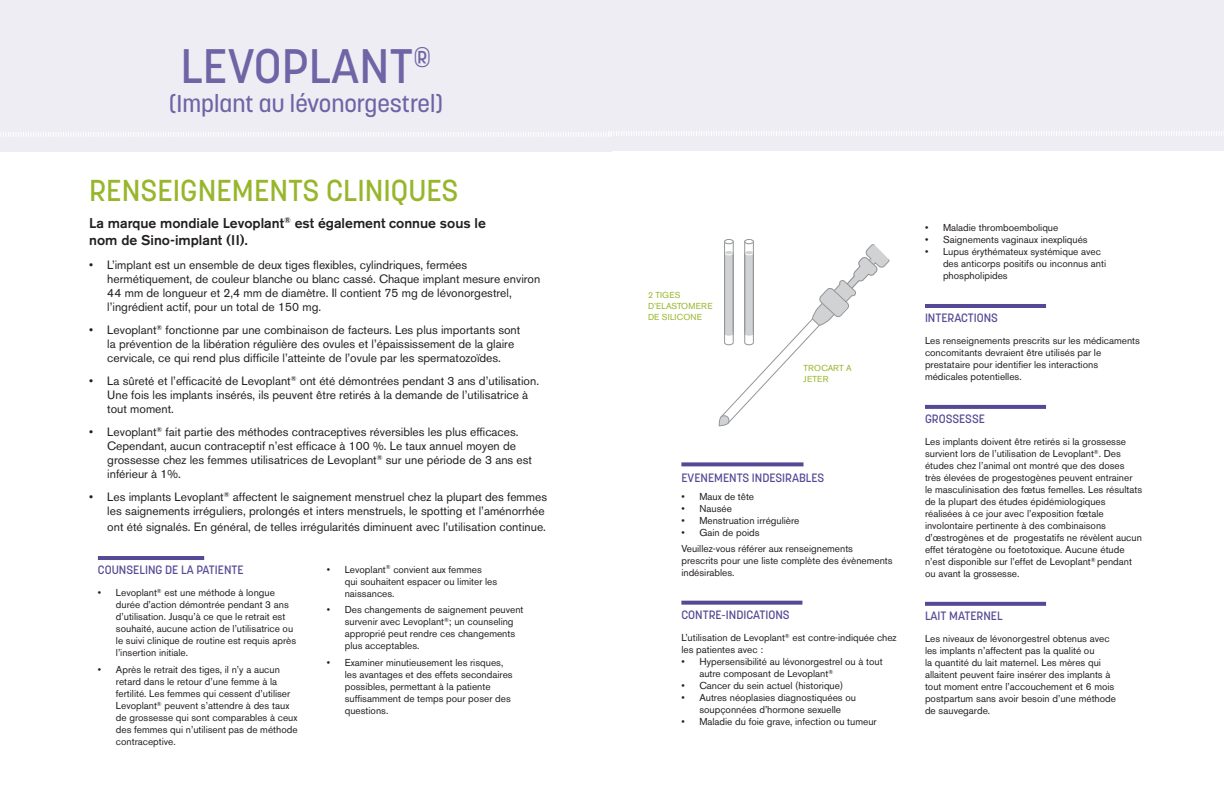
<style>
.page{position:relative;width:1224px;height:792px;background:#fff}
.page>*{position:absolute;margin:0;border:0;box-sizing:border-box;transform-origin:0 0}
.t1{font:500 48px "Korolev";color:#6f64a5}
.t2{font:500 30px "Korolev";color:#98b62c}
.t3{font:500 24px "Korolev";color:#6f64a5}
.t4{font:500 14px/17px "Akzidenz Grotesk BE";color:#231f20}
.t5{font:12px/14px "Akzidenz Grotesk BE";color:#231f20}
.heading{font:500 12px "Korolev";color:#544994}
.t6{font:10px/12px "Akzidenz Grotesk BE";color:#231f20}
.t7{font:8.6px/11px "Akzidenz Grotesk BE";letter-spacing:.02em;color:#98b62c}
.t8{font:8.6px/11px "Akzidenz Grotesk BE";color:#98b62c}
</style>
<div class="page">
<svg style="left:681px;top:601px;width:121px;height:4px"></svg>
<hr style="left:925px;top:304px;width:121px;height:4px;background:#544994">
<svg style="left:925px;top:405px;width:121px;height:4px"></svg>
<svg style="left:925px;top:602px;width:121px;height:4px"></svg>
<div style="left:724px;top:239px;width:10px;height:5px;border:1px solid #939598;border-radius:50%"></div>
<div style="left:744px;top:239px;width:10px;height:5px;border:1px solid #939598;border-radius:50%"></div>
<svg style="left:718px;top:240px;width:172px;height:186px"></svg>
<div style="left:0;top:0;width:612px;height:152px;background:#eeedf4"></div>
<div style="left:612px;top:0;width:612px;height:150px;background:#eeedf4"></div>
<svg style="left:3px;top:131px;width:1219px;height:6px"></svg>
<hr style="left:98px;top:556px;width:106px;height:4px;background:#544994">
<svg style="left:681px;top:462px;width:123px;height:4px"></svg>
<p class="t1" style="left:180px;top:36px;width:253px">LEVOPLANT<sup>®</sup></p>
<p class="t3" style="left:169px;top:88px;width:275px">(Implant au lévonorgestrel)</p>
<p class="t2" style="left:89px;top:172px;width:371px">RENSEIGNEMENTS CLINIQUES</p>
<p class="t4" style="left:89px;top:214px;width:398px">La marque mondiale Levoplant<sup>®</sup> est également connue sous le nom de Sino-implant (II).</p>
<p class="t5" style="left:107px;top:258px;width:435px;text-indent:-18px">• L’implant est un ensemble de deux tiges flexibles, cylindriques, fermées hermétiquement, de couleur blanche ou blanc cassé. Chaque implant mesure environ 44 mm de longueur et 2,4 mm de diamètre. Il contient 75 mg de lévonorgestrel, l’ingrédient actif, pour un total de 150 mg.</p>
<p class="t5" style="left:107px;top:323px;width:415px;text-indent:-18px">• Levoplant<sup>®</sup> fonctionne par une combinaison de facteurs. Les plus importants sont la prévention de la libération régulière des ovules et l’épaississement de la glaire cervicale, ce qui rend plus difficile l’atteinte de l’ovule par les spermatozoïdes.</p>
<p class="t5" style="left:107px;top:374px;width:433px;text-indent:-18px">• La sûreté et l’efficacité de Levoplant<sup>®</sup> ont été démontrées pendant 3 ans d’utilisation.<br>Une fois les implants insérés, ils peuvent être retirés à la demande de l’utilisatrice à tout moment.</p>
<p class="t5" style="left:107px;top:425px;width:426px;text-indent:-18px">• Levoplant<sup>®</sup> fait partie des méthodes contraceptives réversibles les plus efficaces.<br>Cependant, aucun contraceptif n’est efficace à 100 %. Le taux annuel moyen de grossesse chez les femmes utilisatrices de Levoplant<sup>®</sup> sur une période de 3 ans est inférieur à 1%.</p>
<p class="t5" style="left:89px;top:490px;width:459px;text-align:right">• Les implants Levoplant<sup>®</sup> affectent le saignement menstruel chez la plupart des femmes les saignements irréguliers, prolongés et inters menstruels, le spotting et l’aménorrhée</p>
<p class="t5" style="left:107px;top:520px;width:440px">ont été signalés. En général, de telles irrégularités diminuent avec l’utilisation continue.</p>
<p class="heading" style="left:98px;top:562px;width:147px">COUNSELING DE LA PATIENTE</p>
<p class="t6" style="left:116px;top:587px;width:182px;text-indent:-18px">• Levoplant<sup>®</sup> est une méthode à longue durée d’action démontrée pendant 3 ans d’utilisation. Jusqu’à ce que le retrait est souhaité, aucune action de l’utilisatrice ou le suivi clinique de routine est requis après l’insertion initiale.</p>
<p class="t6" style="left:116px;top:663px;width:183px;text-indent:-18px">• Après le retrait des tiges, il n’y a aucun retard dans le retour d’une femme à la fertilité. Les femmes qui cessent d’utiliser Levoplant<sup>®</sup> peuvent s’attendre à des taux de grossesse qui sont comparables à ceux des femmes qui n’utilisent pas de méthode contraceptive.</p>
<p class="t6" style="left:345px;top:563px;width:154px;text-indent:-18px">• Levoplant<sup>®</sup> convient aux femmes qui souhaitent espacer ou limiter les naissances.</p>
<p class="t6" style="left:345px;top:604px;width:180px;text-indent:-18px">• Des changements de saignement peuvent survenir avec Levoplant<sup>®</sup>; un counseling approprié peut rendre ces changements plus acceptables.</p>
<p class="t6" style="left:345px;top:656px;width:169px;text-indent:-18px">• Examiner minutieusement les risques, les avantages et des effets secondaires possibles, permettant à la patiente suffisamment de temps pour poser des questions.</p>
<p class="t7" style="left:648px;top:290px;width:66px">2 TIGES<br>D’ELASTOMERE<br>DE SILICONE</p>
<p class="t8" style="left:804px;top:362px;width:49px">TROCART A<br>JETER</p>
<p class="heading" style="left:681px;top:470px;width:144px">EVENEMENTS INDESIRABLES</p>
<p class="t6" style="left:681px;top:490px;width:74px">• Maux de tête</p>
<p class="t6" style="left:681px;top:502px;width:52px">• Nausée</p>
<p class="t6" style="left:681px;top:514px;width:120px">• Menstruation irrégulière</p>
<p class="t6" style="left:681px;top:526px;width:80px">• Gain de poids</p>
<p class="t6" style="left:681px;top:543px;width:213px">Veuillez-vous référer aux renseignements<br>prescrits pour une liste complète des évènements indésirables.</p>
<p class="heading" style="left:681px;top:607px;width:110px">CONTRE-INDICATIONS</p>
<p class="t6" style="left:681px;top:632px;width:217px">L’utilisation de Levoplant<sup>®</sup> est contre-indiquée chez les patientes avec :</p>
<p class="t6" style="left:699px;top:656px;width:185px;text-indent:-18px">• Hypersensibilité au lévonorgestrel ou à tout autre composant de Levoplant<sup>®</sup></p>
<p class="t6" style="left:681px;top:680px;width:163px">• Cancer du sein actuel (historique)</p>
<p class="t6" style="left:681px;top:692px;width:176px;text-align:center">• Autres néoplasies diagnostiquées ou soupçonnées d’hormone sexuelle</p>
<p class="t6" style="left:681px;top:716px;width:197px">• Maladie du foie grave, infection ou tumeur</p>
<p class="t6" style="left:925px;top:222px;width:135px">• Maladie thromboembolique</p>
<p class="t6" style="left:925px;top:234px;width:164px">• Saignements vaginaux inexpliqués</p>
<p class="t6" style="left:943px;top:246px;width:165px;text-indent:-18px">• Lupus érythémateux systémique avec des anticorps positifs ou inconnus anti phospholipides</p>
<p class="heading" style="left:925px;top:310px;width:75px">INTERACTIONS</p>
<p class="t6" style="left:925px;top:335px;width:217px">Les renseignements prescrits sur les médicaments concomitants devraient être utilisés par le prestataire pour identifier les interactions médicales potentielles.</p>
<p class="heading" style="left:925px;top:411px;width:62px">GROSSESSE</p>
<p class="t6" style="left:925px;top:436px;width:219px">Les implants doivent être retirés si la grossesse survient lors de l’utilisation de Levoplant<sup>®</sup>. Des études chez l’animal ont montré que des doses très élevées de progestogènes peuvent entrainer le masculinisation des fœtus femelles. Les résultats de la plupart des études épidémiologiques réalisées à ce jour avec l’exposition fœtale involontaire pertinente à des combinaisons d’œstrogènes et de progestatifs ne révèlent aucun effet tératogène ou foetotoxique. Aucune étude n’est disponible sur l’effet de Levoplant<sup>®</sup> pendant ou avant la grossesse.</p>
<p class="heading" style="left:925px;top:608px;width:79px">LAIT MATERNEL</p>
<p class="t6" style="left:925px;top:633px;width:193px">Les niveaux de lévonorgestrel obtenus avec les implants n’affectent pas la qualité ou<br>la quantité du lait maternel. Les mères qui allaitent peuvent faire insérer des implants à tout moment entre l’accouchement et 6 mois postpartum sans avoir besoin d’une méthode de sauvegarde.</p>
</div>
